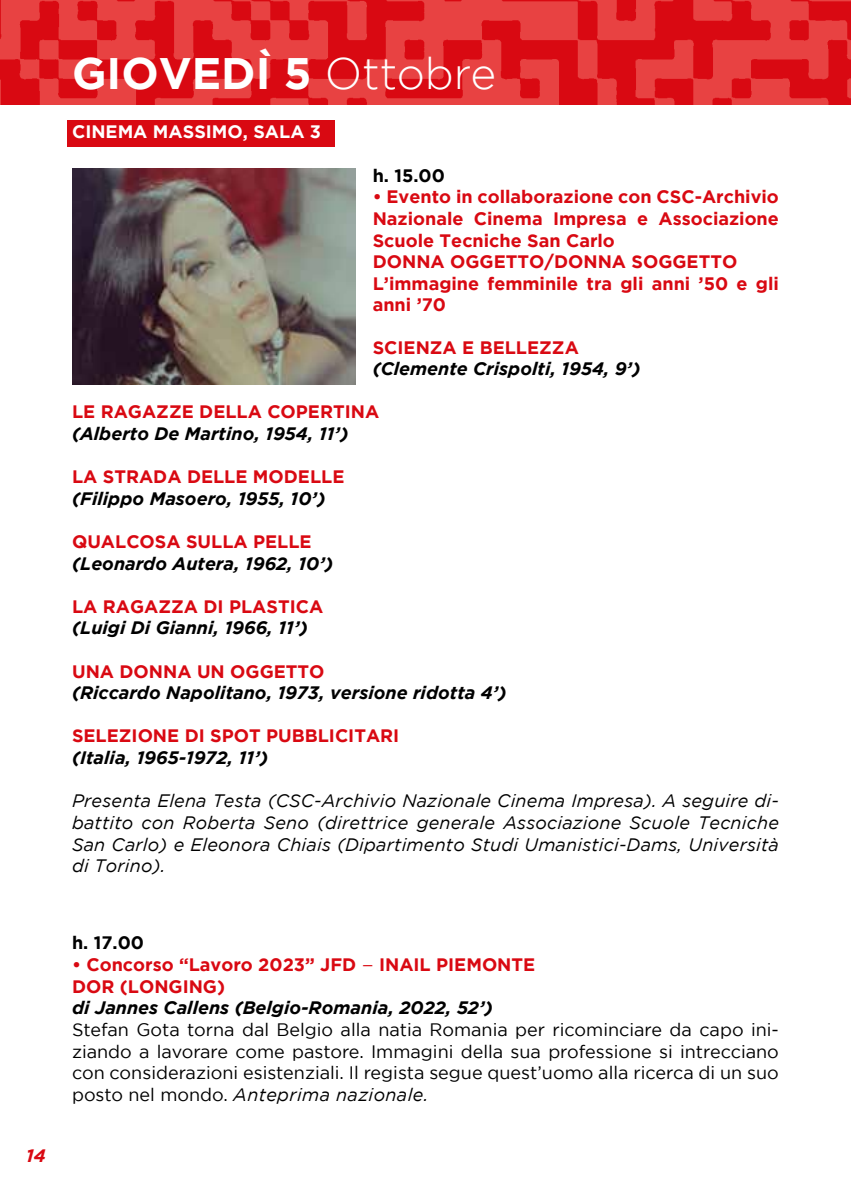
<style>
.page{position:relative;width:851px;height:1191px;background:#fff}
.page>*{position:absolute;margin:0;border:0;box-sizing:border-box;transform-origin:0 0}
.t1{font:700 44px "Gotham";color:#fff}
.t2{font:700 18px/21.6px "Gotham";color:#d90912}
.t3{font:18px/21.6px "Gotham";color:#000;text-align:justify}
.t4{font:italic 700 18px "Gotham";color:#000}
.t5{font:italic 18px/21.6px "Gotham";letter-spacing:.01em;color:#000;text-align:justify}
.t6{font:700 18px "Gotham";color:#fff}
.t7{font:700 18px "Gotham";color:#000}
.t8{font:italic 700 18px "Gotham";color:#d90912}
.s1{font-weight:300}
.s2{font-family:"Avenir";font-weight:400}
.s3{font-style:italic}
</style>
<div class="page">
<div style="left:67px;top:120px;width:267px;height:26px;background:#d90912"></div>
<img style="left:0;top:0;width:850px;height:105px">
<img style="left:72px;top:168px;width:283px;height:216px">
<p class="t8" style="left:26px;top:1144px;width:21px">14</p>
<h1 class="t1" style="left:72px;top:48px;width:425px">GIOVEDÌ 5 <span class="s1">Ottobre</span></h1>
<p class="t6" style="left:72px;top:122px;width:250px">CINEMA MASSIMO, SALA 3</p>
<p class="t7" style="left:372px;top:165px;width:74px">h. 15.00</p>
<p class="t2" style="left:372px;top:186px;width:407px">• Evento in collaborazione con CSC-Archivio<br>Nazionale Cinema Impresa e Associazione<br>Scuole Tecniche San Carlo<br>DONNA OGGETTO/DONNA SOGGETTO<br>L’immagine femminile tra gli anni ’50 e gli anni ’70</p>
<p class="t2" style="left:372px;top:336px;width:208px">SCIENZA E BELLEZZA</p>
<p class="t4" style="left:372px;top:358px;width:269px">(Clemente Crispolti, 1954, 9’)</p>
<p class="t2" style="left:72px;top:401px;width:308px">LE RAGAZZE DELLA COPERTINA</p>
<p class="t4" style="left:72px;top:423px;width:278px">(Alberto De Martino, 1954, 11’)</p>
<p class="t2" style="left:72px;top:465px;width:274px">LA STRADA DELLE MODELLE</p>
<p class="t4" style="left:72px;top:488px;width:255px">(Filippo Masoero, 1955, 10’)</p>
<p class="t2" style="left:72px;top:530px;width:241px">QUALCOSA SULLA PELLE</p>
<p class="t4" style="left:72px;top:553px;width:262px">(Leonardo Autera, 1962, 10’)</p>
<p class="t2" style="left:72px;top:595px;width:253px">LA RAGAZZA DI PLASTICA</p>
<p class="t4" style="left:72px;top:617px;width:237px">(Luigi Di Gianni, 1966, 11’)</p>
<p class="t2" style="left:72px;top:660px;width:254px">UNA DONNA UN OGGETTO</p>
<p class="t4" style="left:72px;top:682px;width:436px">(Riccardo Napolitano, 1973, versione ridotta 4’)</p>
<p class="t2" style="left:72px;top:725px;width:329px">SELEZIONE DI SPOT PUBBLICITARI</p>
<p class="t4" style="left:72px;top:747px;width:197px">(Italia, 1965-1972, 11’)</p>
<p class="t5" style="left:72px;top:790px;width:708px">Presenta Elena Testa (CSC-Archivio Nazionale Cinema Impresa). A seguire di&shy;battito con Roberta Seno (direttrice generale Associazione Scuole Tecniche San Carlo) e Eleonora Chiais (Dipartimento Studi Umanistici-Dams, Università di Torino).</p>
<p class="t7" style="left:72px;top:932px;width:73px">h. 17.00</p>
<p class="t2" style="left:72px;top:953px;width:464px">• Concorso “Lavoro 2023” JFD <span class="s2">−</span> INAIL PIEMONTE<br>DOR (LONGING)</p>
<p class="t4" style="left:72px;top:997px;width:422px">di Jannes Callens (Belgio-Romania, 2022, 52’)</p>
<p class="t3" style="left:72px;top:1018px;width:708px">Stefan Gota torna dal Belgio alla natia Romania per ricominciare da capo ini&shy;ziando a lavorare come pastore. Immagini della sua professione si intrecciano con considerazioni esistenziali. Il regista segue quest’uomo alla ricerca di un suo posto nel mondo. <span class="s3">Anteprima nazionale.</span></p>
</div>
